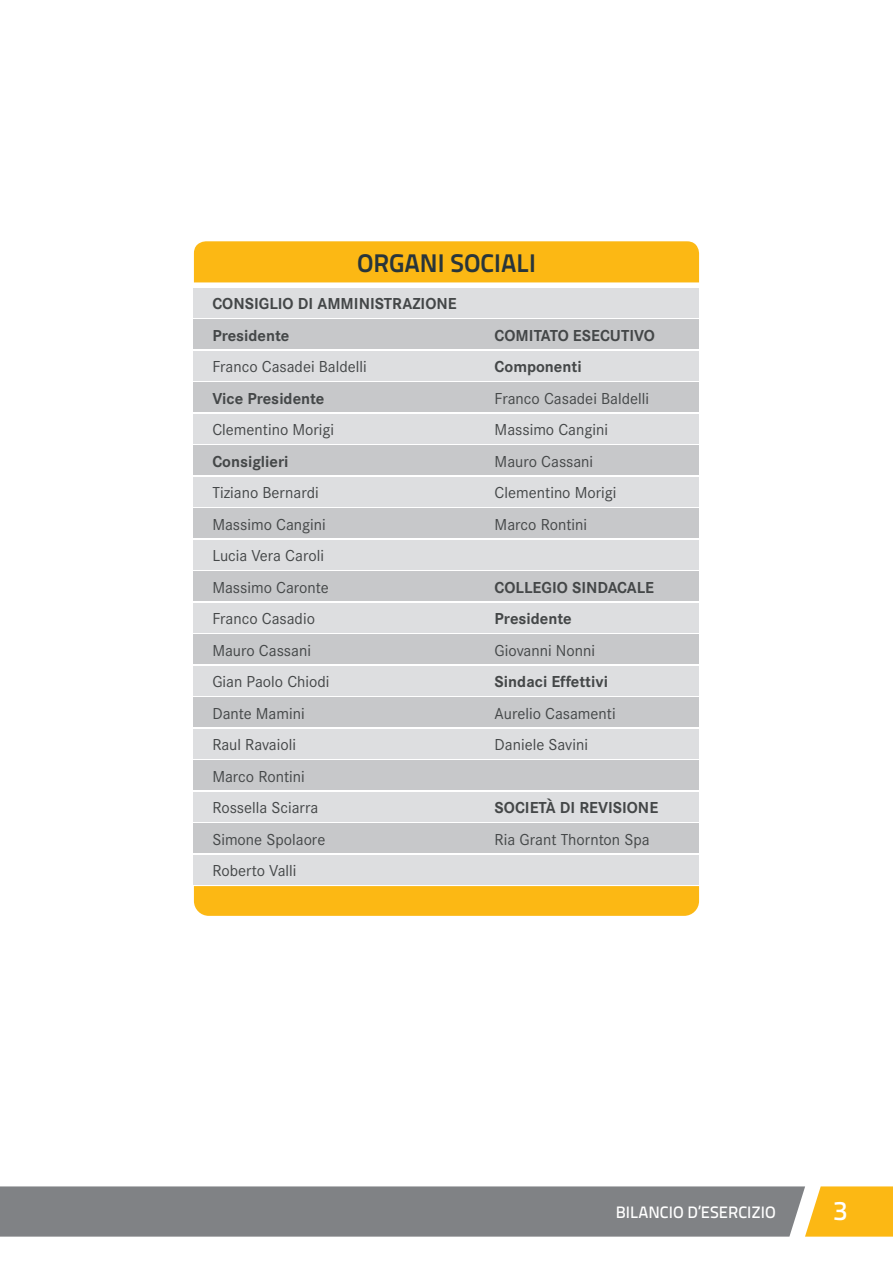
<style>
.page{position:relative;width:893px;height:1263px;background:#fff}
.page>*{position:absolute;margin:0;border:0;box-sizing:border-box;transform-origin:0 0}
.t1{font:27px "Titillium Text 25 L 600 wt";color:#fff}
.Standard_Text{font:25.5px "Titillium Text 25 L 800 wt";color:#28353b}
.t2{font:16.5px "Corporate S";color:#444748}
.t3{font:700 16.5px "Corporate S";color:#444748}
.t4{font:16.5px "Titillium Text 25 L 600 wt";color:#fff}
</style>
<div class="page">
<svg style="left:0;top:1186px;width:893px;height:50px;background:#8e8a7e"></svg>
<div style="left:194px;top:855px;width:505px;height:29px;background:#dddee0"></div>
<div style="left:194px;top:319px;width:505px;height:30px;background:#c7c8ca"></div>
<div style="left:194px;top:823px;width:505px;height:30px;background:#c7c8ca"></div>
<div style="left:194px;top:666px;width:505px;height:29px;background:#dddee0"></div>
<div style="left:194px;top:697px;width:505px;height:30px;background:#c7c8ca"></div>
<div style="left:194px;top:729px;width:505px;height:29px;background:#dddee0"></div>
<div style="left:194px;top:760px;width:505px;height:30px;background:#c7c8ca"></div>
<div style="left:194px;top:792px;width:505px;height:29px;background:#dddee0"></div>
<div style="left:194px;top:571px;width:505px;height:30px;background:#c7c8ca"></div>
<div style="left:194px;top:603px;width:505px;height:29px;background:#dddee0"></div>
<div style="left:194px;top:634px;width:505px;height:30px;background:#c7c8ca"></div>
<div style="left:194px;top:414px;width:505px;height:30px;background:#dddee0"></div>
<div style="left:194px;top:445px;width:505px;height:30px;background:#c7c8ca"></div>
<div style="left:194px;top:477px;width:505px;height:30px;background:#dddee0"></div>
<div style="left:194px;top:508px;width:505px;height:30px;background:#c7c8ca"></div>
<div style="left:194px;top:540px;width:505px;height:29px;background:#dddee0"></div>
<div style="left:194px;top:241px;width:505px;height:41px;background:#fcb814"></div>
<div style="left:194px;top:288px;width:505px;height:30px;background:#dddee0"></div>
<div style="left:194px;top:351px;width:505px;height:30px;background:#dddee0"></div>
<div style="left:194px;top:382px;width:505px;height:30px;background:#c7c8ca"></div>
<svg style="left:194px;top:886px;width:505px;height:30px;background:#fcb817"></svg>
<p class="Standard_Text" style="left:357px;top:244px;width:180px">ORGANI SOCIALI</p>
<p class="t3" style="left:212px;top:294px;width:246px">CONSIGLIO DI AMMINISTRAZIONE</p>
<p class="t3" style="left:212px;top:326px;width:79px">Presidente</p>
<p class="t2" style="left:212px;top:358px;width:156px">Franco Casadei Baldelli</p>
<p class="t3" style="left:212px;top:389px;width:114px">Vice Presidente</p>
<p class="t2" style="left:212px;top:421px;width:123px">Clementino Morigi</p>
<p class="t3" style="left:212px;top:452px;width:78px">Consiglieri</p>
<p class="t2" style="left:212px;top:484px;width:108px">Tiziano Bernardi</p>
<p class="t2" style="left:212px;top:515px;width:115px">Massimo Cangini</p>
<p class="t2" style="left:212px;top:547px;width:113px">Lucia Vera Caroli</p>
<p class="t2" style="left:212px;top:578px;width:118px">Massimo Caronte</p>
<p class="t2" style="left:212px;top:610px;width:104px">Franco Casadio</p>
<p class="t2" style="left:212px;top:641px;width:100px">Mauro Cassani</p>
<p class="t2" style="left:212px;top:673px;width:119px">Gian Paolo Chiodi</p>
<p class="t2" style="left:212px;top:704px;width:94px">Dante Mamini</p>
<p class="t2" style="left:212px;top:736px;width:85px">Raul Ravaioli</p>
<p class="t2" style="left:212px;top:767px;width:94px">Marco Rontini</p>
<p class="t2" style="left:212px;top:799px;width:108px">Rossella Sciarra</p>
<p class="t2" style="left:212px;top:830px;width:114px">Simone Spolaore</p>
<p class="t2" style="left:212px;top:862px;width:86px">Roberto Valli</p>
<p class="t3" style="left:495px;top:326px;width:162px">COMITATO ESECUTIVO</p>
<p class="t3" style="left:495px;top:357px;width:89px">Componenti</p>
<p class="t2" style="left:495px;top:389px;width:156px">Franco Casadei Baldelli</p>
<p class="t2" style="left:495px;top:421px;width:115px">Massimo Cangini</p>
<p class="t2" style="left:495px;top:452px;width:100px">Mauro Cassani</p>
<p class="t2" style="left:495px;top:484px;width:123px">Clementino Morigi</p>
<p class="t2" style="left:495px;top:515px;width:94px">Marco Rontini</p>
<p class="t3" style="left:495px;top:578px;width:161px">COLLEGIO SINDACALE</p>
<p class="t3" style="left:495px;top:609px;width:79px">Presidente</p>
<p class="t2" style="left:495px;top:641px;width:102px">Giovanni Nonni</p>
<p class="t3" style="left:495px;top:672px;width:115px">Sindaci Effettivi</p>
<p class="t2" style="left:495px;top:704px;width:123px">Aurelio Casamenti</p>
<p class="t2" style="left:495px;top:736px;width:95px">Daniele Savini</p>
<p class="t3" style="left:495px;top:798px;width:165px">SOCIETÀ DI REVISIONE</p>
<p class="t2" style="left:495px;top:830px;width:156px">Ria Grant Thornton Spa</p>
<p class="t4" style="left:616px;top:1199px;width:162px">BILANCIO D’ESERCIZIO</p>
<h1 class="t1" style="left:833px;top:1190px;width:16px">3</h1>
</div>
